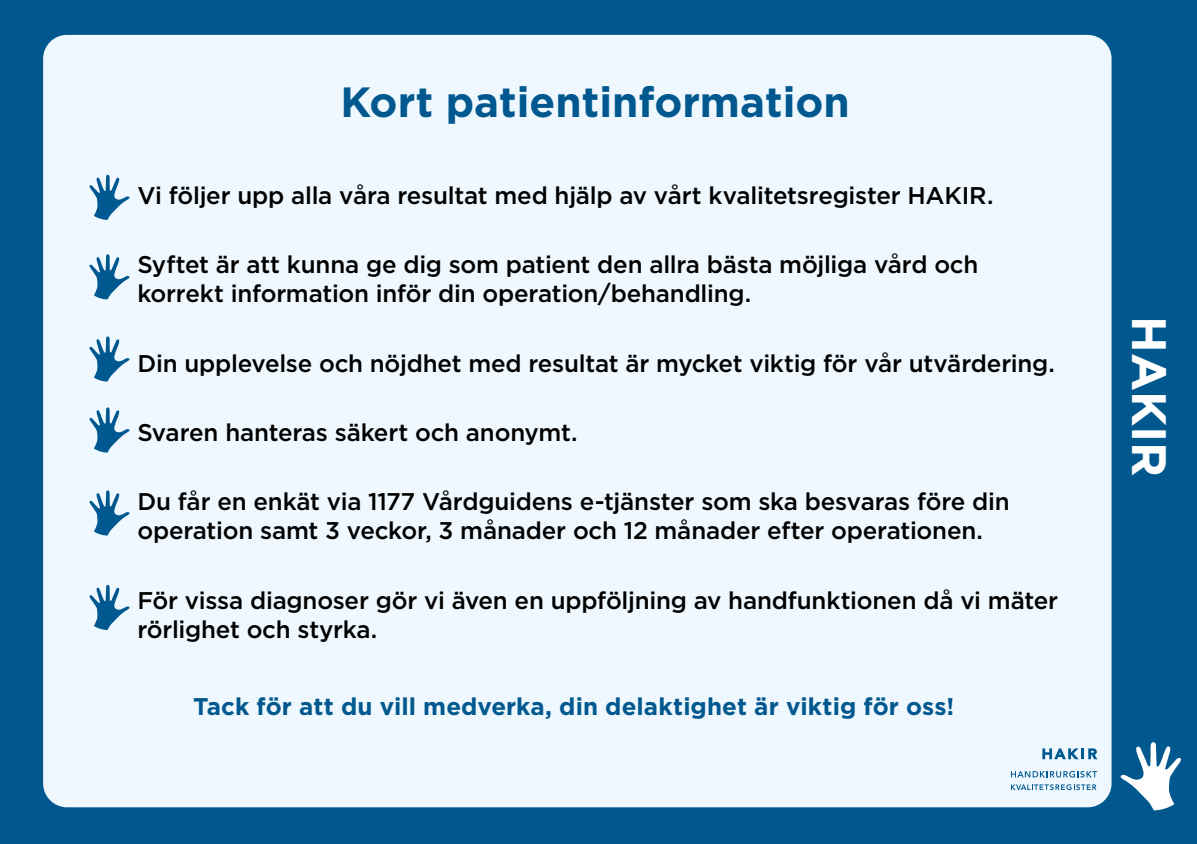
<style>
.page{position:relative;width:1197px;height:844px;background:#fff}
.page>*{position:absolute;margin:0;border:0;box-sizing:border-box;transform-origin:0 0}
.t1{font:700 48.3px "Gotham";letter-spacing:-.005em;color:#fff}
.t2{font:700 42.35px "Gotham";color:#00588f}
.t3{font:500 24.15px/29.1px "Gotham";letter-spacing:-.01em;color:#000}
.t4{font:700 24.15px "Gotham";letter-spacing:.005em;color:#00588f}
</style>
<div class="page">
<div style="left:0;top:0;width:1197px;height:843px;background:#00588f"></div>
<div style="left:43px;top:35px;width:1068px;height:772px;background:#eef8fe;border-radius:24px"></div>
<svg style="left:1011px;top:748px;width:87px;height:43px"></svg>
<svg style="left:89px;top:175px;width:41px;height:45px"></svg>
<svg style="left:1120px;top:742px;width:61px;height:68px"></svg>
<svg style="left:89px;top:254px;width:41px;height:45px"></svg>
<svg style="left:89px;top:336px;width:41px;height:45px"></svg>
<svg style="left:89px;top:407px;width:41px;height:45px"></svg>
<svg style="left:89px;top:490px;width:41px;height:45px"></svg>
<svg style="left:89px;top:584px;width:41px;height:45px"></svg>
<h2 class="t2" style="left:340px;top:74px;width:511px">Kort patientinformation</h2>
<p class="t3" style="left:137px;top:181px;width:857px">Vi följer upp alla våra resultat med hjälp av vårt kvalitetsregister HAKIR.</p>
<p class="t3" style="left:137px;top:250px;width:842px">Syftet är att kunna ge dig som patient den allra bästa möjliga vård och korrekt information inför din operation/behandling.</p>
<p class="t3" style="left:137px;top:348px;width:919px">Din upplevelse och nöjdhet med resultat är mycket viktig för vår utvärdering.</p>
<p class="t3" style="left:137px;top:417px;width:442px">Svaren hanteras säkert och anonymt.</p>
<p class="t3" style="left:137px;top:487px;width:874px">Du får en enkät via 1177 Vårdguidens e-tjänster som ska besvaras före din operation samt 3 veckor, 3 månader och 12 månader efter operationen.</p>
<p class="t3" style="left:137px;top:585px;width:922px">För vissa diagnoser gör vi även en uppföljning av handfunktionen då vi mäter rörlighet och styrka.</p>
<p class="t4" style="left:193px;top:690px;width:762px">Tack för att du vill medverka, din delaktighet är viktig för oss!</p>
<h1 class="t1" style="left:1181px;top:316px;width:162px;rotate:90deg">HAKIR</h1>
</div>
